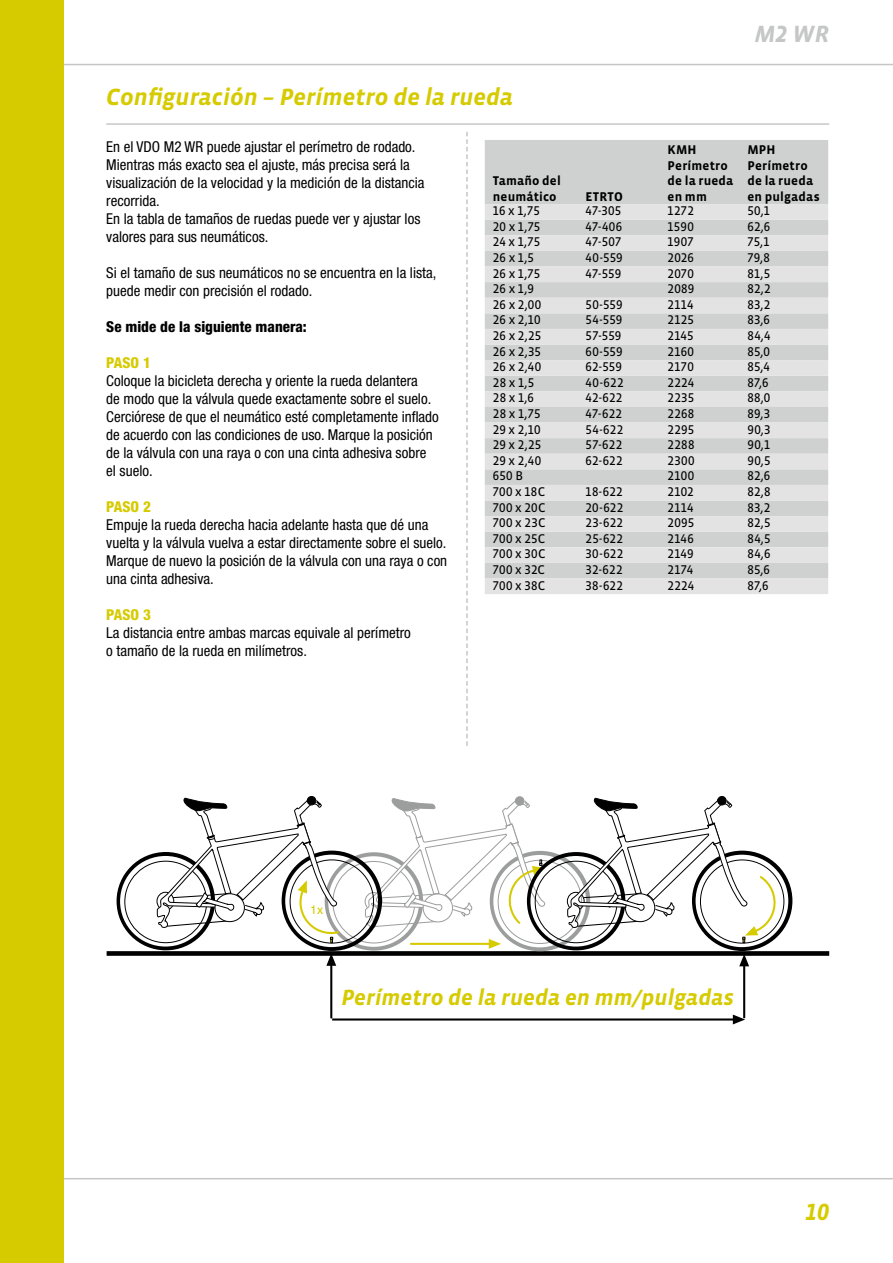
<style>
.page{position:relative;width:893px;height:1263px;background:#fff}
.page>*{position:absolute;margin:0;border:0;box-sizing:border-box;transform-origin:0 0}
.t1{font:italic 700 24px "Vista Sans OT";color:#d6cb00}
.t2{font:italic 700 24px "Vista Sans OT";color:#c5c6c6}
.t3{font:italic 700 22.5px "Vista Sans OT";color:#d6cb00}
.t4{font:condensed 15px/18px "Helvetica Neue";color:#000}
.t5{font:800 condensed 15px "Helvetica Neue";color:#000}
.t6{font:800 condensed 15px "Helvetica Neue";color:#d6cb00}
.t7{font:12.9px "Vista Sans OT";letter-spacing:.015em;color:#000}
.t8{font:700 12.9px/15.6px "Vista Sans OT";letter-spacing:.01em;color:#000}
.t9{font:12.45px "Helvetica";color:#d6cb00}
</style>
<div class="page">
<div style="left:0;top:0;width:64px;height:1263px;background:#d6cb00"></div>
<hr style="left:64px;top:1178px;width:829px;height:1px;background:#c5c6c6">
<hr style="left:64px;top:64px;width:829px;height:1px;background:#c5c6c6">
<div style="left:107px;top:951px;width:722px;height:5px;background:#000"></div>
<hr style="left:330px;top:965px;width:2px;height:52px;background:#000">
<hr style="left:332px;top:1018px;width:402px;height:2px;background:#000">
<svg style="left:733px;top:1014px;width:12px;height:10px"></svg>
<hr style="left:743px;top:965px;width:2px;height:53px;background:#000">
<div style="left:515px;top:796px;width:9px;height:10px;border:1px solid #9c9d9d;border-radius:50%"></div>
<div style="left:307px;top:796px;width:9px;height:9px;border:1px solid #000;border-radius:50%"></div>
<div style="left:717px;top:796px;width:9px;height:9px;border:1px solid #000;border-radius:50%"></div>
<svg style="left:117px;top:798px;width:675px;height:168px"></svg>
<hr style="left:106px;top:123px;width:723px;height:2px;background:#c5c6c6">
<svg style="left:466px;top:132px;width:2px;height:614px"></svg>
<div style="left:485px;top:140px;width:343px;height:64px;background:#cfd0d0"></div>
<svg style="left:485px;top:204px;width:343px;height:203px;fill:#e3e3e3"></svg>
<div style="left:485px;top:407px;width:343px;height:15px;background:#cfd0d0"></div>
<svg style="left:485px;top:422px;width:343px;height:172px;fill:#e3e3e3"></svg>
<h1 class="t1" style="left:106px;top:85px;width:408px">Configuración – Perímetro de la rueda</h1>
<h1 class="t2" style="left:755px;top:21px;width:76px">M2 WR</h1>
<p class="t4" style="left:106px;top:137px;width:320px">En el VDO M2 WR puede ajustar el perímetro de rodado.<br>Mientras más exacto sea el ajuste, más precisa será la visualización de la velocidad y la medición de la distancia recorrida.<br>En la tabla de tamaños de ruedas puede ver y ajustar los valores para sus neumáticos.</p>
<p class="t4" style="left:106px;top:263px;width:332px">Si el tamaño de sus neumáticos no se encuentra en la lista, puede medir con precisión el rodado.</p>
<p class="t5" style="left:106px;top:317px;width:202px">Se mide de la siguiente manera:</p>
<p class="t6" style="left:106px;top:353px;width:46px">PASO 1</p>
<p class="t4" style="left:106px;top:371px;width:334px">Coloque la bicicleta derecha y oriente la rueda delantera<br>de modo que la válvula quede exactamente sobre el suelo.<br>Cerciórese de que el neumático esté completamente inflado de acuerdo con las condiciones de uso. Marque la posición de la válvula con una raya o con una cinta adhesiva sobre el suelo.</p>
<p class="t6" style="left:106px;top:497px;width:46px">PASO 2</p>
<p class="t4" style="left:106px;top:515px;width:342px">Empuje la rueda derecha hacia adelante hasta que dé una vuelta y la válvula vuelva a estar directamente sobre el suelo.<br>Marque de nuevo la posición de la válvula con una raya o con una cinta adhesiva.</p>
<p class="t6" style="left:106px;top:605px;width:46px">PASO 3</p>
<p class="t4" style="left:106px;top:623px;width:306px">La distancia entre ambas marcas equivale al perímetro o tamaño de la rueda en milímetros.</p>
<p class="t8" style="left:493px;top:173px;width:69px">Tamaño del neumático</p>
<p class="t8" style="left:586px;top:189px;width:39px">ETRTO</p>
<p class="t8" style="left:668px;top:142px;width:67px">KMH<br>Perímetro de la rueda en mm</p>
<p class="t8" style="left:747px;top:142px;width:74px">MPH<br>Perímetro de la rueda en pulgadas</p>
<p class="t7" style="left:493px;top:204px;width:49px">16 x 1,75</p>
<p class="t7" style="left:586px;top:204px;width:37px">47-305</p>
<p class="t7" style="left:668px;top:204px;width:28px">1272</p>
<p class="t7" style="left:747px;top:204px;width:24px">50,1</p>
<p class="t7" style="left:493px;top:220px;width:49px">20 x 1,75</p>
<p class="t7" style="left:586px;top:220px;width:38px">47-406</p>
<p class="t7" style="left:668px;top:220px;width:28px">1590</p>
<p class="t7" style="left:747px;top:220px;width:24px">62,6</p>
<p class="t7" style="left:493px;top:235px;width:49px">24 x 1,75</p>
<p class="t7" style="left:586px;top:235px;width:37px">47-507</p>
<p class="t7" style="left:668px;top:235px;width:28px">1907</p>
<p class="t7" style="left:747px;top:235px;width:24px">75,1</p>
<p class="t7" style="left:493px;top:251px;width:43px">26 x 1,5</p>
<p class="t7" style="left:586px;top:251px;width:39px">40-559</p>
<p class="t7" style="left:668px;top:251px;width:28px">2026</p>
<p class="t7" style="left:747px;top:251px;width:24px">79,8</p>
<p class="t7" style="left:493px;top:267px;width:49px">26 x 1,75</p>
<p class="t7" style="left:586px;top:267px;width:37px">47-559</p>
<p class="t7" style="left:668px;top:267px;width:28px">2070</p>
<p class="t7" style="left:747px;top:267px;width:24px">81,5</p>
<p class="t7" style="left:493px;top:282px;width:43px">26 x 1,9</p>
<p class="t7" style="left:668px;top:282px;width:28px">2089</p>
<p class="t7" style="left:747px;top:282px;width:25px">82,2</p>
<p class="t7" style="left:493px;top:298px;width:50px">26 x 2,00</p>
<p class="t7" style="left:586px;top:298px;width:38px">50-559</p>
<p class="t7" style="left:668px;top:298px;width:27px">2114</p>
<p class="t7" style="left:747px;top:298px;width:24px">83,2</p>
<p class="t7" style="left:493px;top:313px;width:49px">26 x 2,10</p>
<p class="t7" style="left:586px;top:313px;width:38px">54-559</p>
<p class="t7" style="left:668px;top:313px;width:28px">2125</p>
<p class="t7" style="left:747px;top:313px;width:24px">83,6</p>
<p class="t7" style="left:493px;top:329px;width:50px">26 x 2,25</p>
<p class="t7" style="left:586px;top:329px;width:37px">57-559</p>
<p class="t7" style="left:668px;top:329px;width:27px">2145</p>
<p class="t7" style="left:747px;top:329px;width:25px">84,4</p>
<p class="t7" style="left:493px;top:345px;width:50px">26 x 2,35</p>
<p class="t7" style="left:586px;top:345px;width:39px">60-559</p>
<p class="t7" style="left:668px;top:345px;width:28px">2160</p>
<p class="t7" style="left:747px;top:345px;width:24px">85,0</p>
<p class="t7" style="left:493px;top:360px;width:50px">26 x 2,40</p>
<p class="t7" style="left:586px;top:360px;width:38px">62-559</p>
<p class="t7" style="left:668px;top:360px;width:28px">2170</p>
<p class="t7" style="left:747px;top:360px;width:24px">85,4</p>
<p class="t7" style="left:493px;top:376px;width:43px">28 x 1,5</p>
<p class="t7" style="left:586px;top:376px;width:39px">40-622</p>
<p class="t7" style="left:668px;top:376px;width:28px">2224</p>
<p class="t7" style="left:747px;top:376px;width:23px">87,6</p>
<p class="t7" style="left:493px;top:391px;width:43px">28 x 1,6</p>
<p class="t7" style="left:586px;top:391px;width:38px">42-622</p>
<p class="t7" style="left:668px;top:391px;width:28px">2235</p>
<p class="t7" style="left:747px;top:391px;width:24px">88,0</p>
<p class="t7" style="left:493px;top:407px;width:49px">28 x 1,75</p>
<p class="t7" style="left:586px;top:407px;width:38px">47-622</p>
<p class="t7" style="left:668px;top:407px;width:28px">2268</p>
<p class="t7" style="left:747px;top:407px;width:24px">89,3</p>
<p class="t7" style="left:493px;top:423px;width:49px">29 x 2,10</p>
<p class="t7" style="left:586px;top:423px;width:39px">54-622</p>
<p class="t7" style="left:668px;top:423px;width:28px">2295</p>
<p class="t7" style="left:747px;top:423px;width:25px">90,3</p>
<p class="t7" style="left:493px;top:438px;width:50px">29 x 2,25</p>
<p class="t7" style="left:586px;top:438px;width:38px">57-622</p>
<p class="t7" style="left:668px;top:438px;width:28px">2288</p>
<p class="t7" style="left:747px;top:438px;width:24px">90,1</p>
<p class="t7" style="left:493px;top:454px;width:50px">29 x 2,40</p>
<p class="t7" style="left:586px;top:454px;width:38px">62-622</p>
<p class="t7" style="left:668px;top:454px;width:29px">2300</p>
<p class="t7" style="left:747px;top:454px;width:25px">90,5</p>
<p class="t7" style="left:493px;top:469px;width:32px">650 B</p>
<p class="t7" style="left:668px;top:469px;width:28px">2100</p>
<p class="t7" style="left:747px;top:469px;width:24px">82,6</p>
<p class="t7" style="left:493px;top:485px;width:54px">700 x 18C</p>
<p class="t7" style="left:586px;top:485px;width:39px">18-622</p>
<p class="t7" style="left:668px;top:485px;width:28px">2102</p>
<p class="t7" style="left:747px;top:485px;width:25px">82,8</p>
<p class="t7" style="left:493px;top:501px;width:54px">700 x 20C</p>
<p class="t7" style="left:586px;top:501px;width:39px">20-622</p>
<p class="t7" style="left:668px;top:501px;width:27px">2114</p>
<p class="t7" style="left:747px;top:501px;width:24px">83,2</p>
<p class="t7" style="left:493px;top:516px;width:54px">700 x 23C</p>
<p class="t7" style="left:586px;top:516px;width:39px">23-622</p>
<p class="t7" style="left:668px;top:516px;width:28px">2095</p>
<p class="t7" style="left:747px;top:516px;width:25px">82,5</p>
<p class="t7" style="left:493px;top:532px;width:54px">700 x 25C</p>
<p class="t7" style="left:586px;top:532px;width:39px">25-622</p>
<p class="t7" style="left:668px;top:532px;width:28px">2146</p>
<p class="t7" style="left:747px;top:532px;width:25px">84,5</p>
<p class="t7" style="left:493px;top:547px;width:54px">700 x 30C</p>
<p class="t7" style="left:586px;top:547px;width:39px">30-622</p>
<p class="t7" style="left:668px;top:547px;width:27px">2149</p>
<p class="t7" style="left:747px;top:547px;width:25px">84,6</p>
<p class="t7" style="left:493px;top:563px;width:54px">700 x 32C</p>
<p class="t7" style="left:586px;top:563px;width:38px">32-622</p>
<p class="t7" style="left:668px;top:563px;width:27px">2174</p>
<p class="t7" style="left:747px;top:563px;width:24px">85,6</p>
<p class="t7" style="left:493px;top:579px;width:54px">700 x 38C</p>
<p class="t7" style="left:586px;top:579px;width:39px">38-622</p>
<p class="t7" style="left:668px;top:579px;width:28px">2224</p>
<p class="t7" style="left:747px;top:579px;width:23px">87,6</p>
<p class="t9" style="left:310px;top:900px;width:15px">1x</p>
<h2 class="t3" style="left:341px;top:985px;width:394px">Perímetro de la rueda en mm/pulgadas</h2>
<h1 class="t1" style="left:806px;top:1199px;width:25px">10</h1>
</div>
